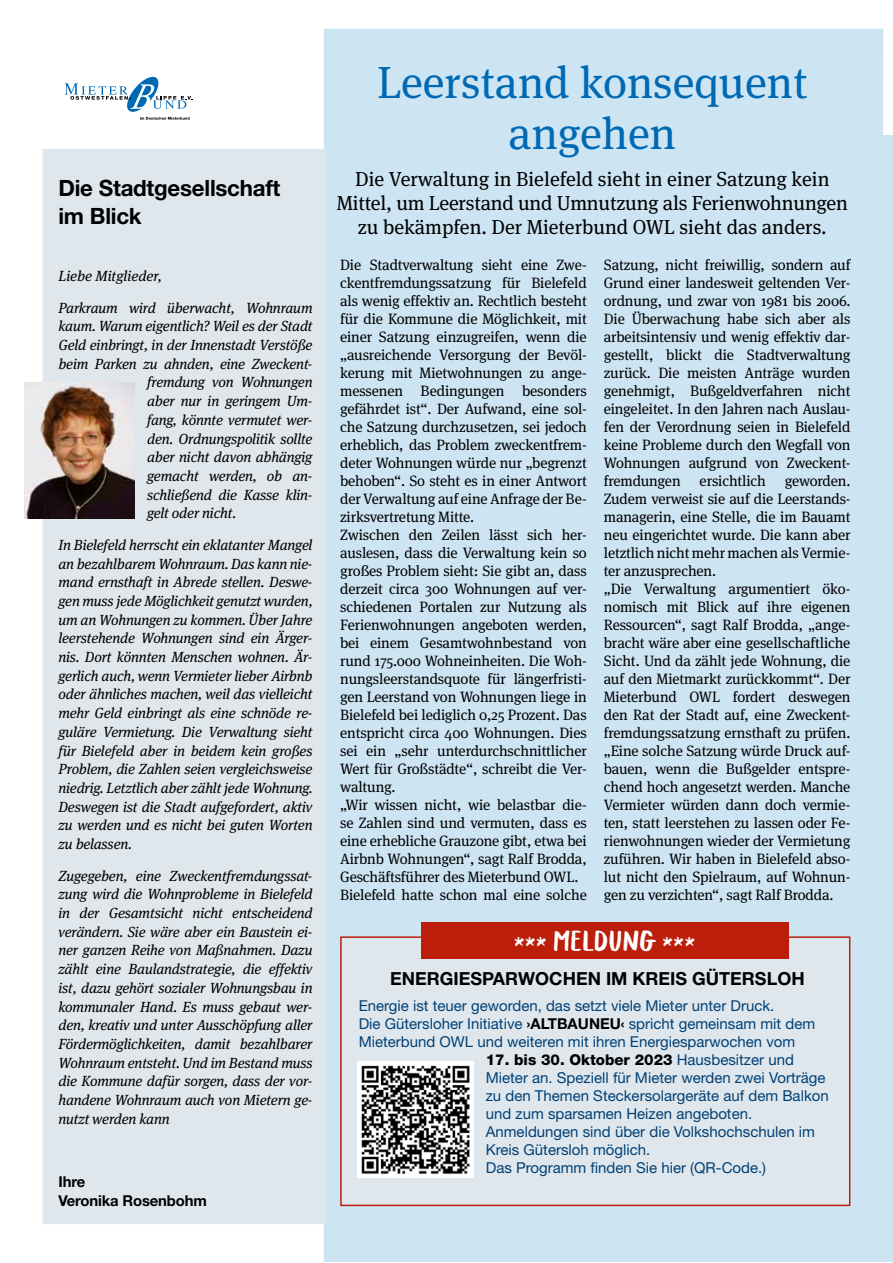
<style>
.page{position:relative;width:893px;height:1263px;background:#fff}
.page>*{position:absolute;margin:0;border:0;box-sizing:border-box;transform-origin:0 0}
.t1{font:45px/51px "Meta Serif";color:#0069b4;text-align:center}
.t2{font:24px "Blaue Brush";letter-spacing:.01em;color:#fff}
.t3{font:700 22.5px/28px "Helvetica Neue LT Pro";letter-spacing:-.01em;color:#000}
.t4{font:20.25px/24.3px "Meta Serif";color:#000;text-align:center}
.t5{font:700 18px "Helvetica Neue LT Pro";color:#000}
.t6{font:15px/18px "Meta Serif";letter-spacing:-.01em;color:#000}
.t7{font:15px/18px "Helvetica Neue LT Pro";color:#004076}
.t8{font:700 15px/19px "Helvetica Neue LT Pro";letter-spacing:-.01em;color:#000}
.t9{font:italic 14.7px/18.8px "Meta Serif";letter-spacing:-.01em;color:#000;text-align:justify}
.s1{font-weight:700;color:#000}
.s2{font-weight:800;color:#000}
</style>
<div class="page">
<div style="left:324px;top:29px;width:569px;height:1233px;background:#cde5f3"></div>
<div style="left:43px;top:149px;width:282px;height:1075px;background:#dfe7ec"></div>
<svg style="left:65px;top:77px;width:127px;height:43px"></svg>
<div style="left:341px;top:937px;width:509px;height:268px;background:#dfe7ec"></div>
<div style="left:340px;top:936px;width:510px;height:270px;border:2px solid #bd1e0c"></div>
<img style="left:357px;top:1061px;width:116px;height:116px">
<div style="left:421px;top:922px;width:367px;height:36px;background:#bd1e0c"></div>
<img style="left:24px;top:382px;width:110px;height:136px">
<h3 class="t3" style="left:58px;top:173px;width:223px">Die Stadtgesellschaft im Blick</h3>
<p class="t9" style="left:58px;top:260px;width:256px;line-height:31.5px">Liebe Mitglieder,<br>Parkraum wird überwacht, Wohnraum</p>
<p class="t9" style="left:58px;top:317px;width:256px">kaum. Warum eigentlich? Weil es der Stadt</p>
<p class="t9" style="left:58px;top:335px;width:256px">Geld einbringt, in der Innenstadt Verstöße</p>
<p class="t9" style="left:58px;top:354px;width:256px">beim Parken zu ahnden, eine Zweckent-</p>
<p class="t9" style="left:147px;top:373px;width:167px">fremdung von Wohnungen</p>
<p class="t9" style="left:147px;top:391px;width:167px">aber nur in geringem Um-</p>
<p class="t9" style="left:147px;top:410px;width:167px">fang, könnte vermutet wer-</p>
<p class="t9" style="left:147px;top:429px;width:167px">den. Ordnungspolitik sollte</p>
<p class="t9" style="left:147px;top:448px;width:167px">aber nicht davon abhängig</p>
<p class="t9" style="left:147px;top:466px;width:167px">gemacht werden, ob an-</p>
<p class="t9" style="left:147px;top:485px;width:167px">schließend die Kasse klin-</p>
<p class="t9" style="left:147px;top:504px;width:90px">gelt oder nicht.</p>
<p class="t9" style="left:58px;top:535px;width:256px">In Bielefeld herrscht ein eklatanter Mangel an bezahlbarem Wohnraum. Das kann nie&shy;mand ernsthaft in Abrede stellen. Deswe&shy;gen muss jede Möglichkeit genutzt wurden, um an Wohnungen zu kommen. Über Jahre leerstehende Wohnungen sind ein Ärger&shy;nis. Dort könnten Menschen wohnen. Är&shy;gerlich auch, wenn Vermieter lieber Airbnb oder ähnliches machen, weil das vielleicht mehr Geld einbringt als eine schnöde re&shy;guläre Vermietung. Die Verwaltung sieht für Bielefeld aber in beidem kein großes Problem, die Zahlen seien vergleichsweise niedrig. Letztlich aber zählt jede Wohnung.<br>Deswegen ist die Stadt aufgefordert, aktiv zu werden und es nicht bei guten Worten zu belassen.</p>
<p class="t9" style="left:58px;top:866px;width:256px">Zugegeben, eine Zweckentfremdungssat&shy;zung wird die Wohnprobleme in Bielefeld in der Gesamtsicht nicht entscheidend verändern. Sie wäre aber ein Baustein ei&shy;ner ganzen Reihe von Maßnahmen. Dazu zählt eine Baulandstrategie, die effektiv ist, dazu gehört sozialer Wohnungsbau in kommunaler Hand. Es muss gebaut wer&shy;den, kreativ und unter Ausschöpfung aller Fördermöglichkeiten, damit bezahlbarer Wohnraum entsteht. Und im Bestand muss die Kommune dafür sorgen, dass der vor&shy;handene Wohnraum auch von Mietern ge&shy;nutzt werden kann</p>
<p class="t8" style="left:58px;top:1172px;width:150px">Ihre<br>Veronika Rosenbohm</p>
<h1 class="t1" style="left:377px;top:56px;width:432px">Leerstand konsequent angehen</h1>
<h3 class="t4" style="left:337px;top:166px;width:512px">Die Verwaltung in Bielefeld sieht in einer Satzung kein<br>Mittel, um Leerstand und Umnutzung als Ferienwohnungen zu bekämpfen. Der Mieterbund OWL sieht das anders.</h3>
<p class="t6" style="left:340px;top:256px;width:248px">Die Stadtverwaltung sieht eine Zwe&shy;ckentfremdungssatzung für Bielefeld als wenig effektiv an. Rechtlich besteht für die Kommune die Möglichkeit, mit einer Satzung einzugreifen, wenn die „ausreichende Versorgung der Bevöl&shy;kerung mit Mietwohnungen zu ange&shy;messenen Bedingungen besonders gefährdet ist“. Der Aufwand, eine sol&shy;che Satzung durchzusetzen, sei jedoch erheblich, das Problem zweckentfrem&shy;deter Wohnungen würde nur „begrenzt behoben“. So steht es in einer Antwort der Verwaltung auf eine Anfrage der Be&shy;zirksvertretung Mitte.<br>Zwischen den Zeilen lässt sich her&shy;auslesen, dass die Verwaltung kein so großes Problem sieht: Sie gibt an, dass derzeit circa 300 Wohnungen auf ver&shy;schiedenen Portalen zur Nutzung als Ferienwohnungen angeboten werden, bei einem Gesamtwohnbestand von rund 175.000 Wohneinheiten. Die Woh&shy;nungsleerstandsquote für längerfristi&shy;gen Leerstand von Wohnungen liege in Bielefeld bei lediglich 0,25 Prozent. Das entspricht circa 400 Wohnungen. Dies sei ein „sehr unterdurchschnittlicher Wert für Großstädte“, schreibt die Ver&shy;waltung.<br>„Wir wissen nicht, wie belastbar die&shy;se Zahlen sind und vermuten, dass es eine erhebliche Grauzone gibt, etwa bei Airbnb Wohnungen“, sagt Ralf Brodda, Geschäftsführer des Mieterbund OWL.<br>Bielefeld hatte schon mal eine solche</p>
<p class="t6" style="left:604px;top:256px;width:248px;text-align:justify">Satzung, nicht freiwillig, sondern auf Grund einer landesweit geltenden Ver&shy;ordnung, und zwar von 1981 bis 2006.<br>Die Überwachung habe sich aber als arbeitsintensiv und wenig effektiv dar&shy;gestellt, blickt die Stadtverwaltung zurück. Die meisten Anträge wurden genehmigt, Bußgeldverfahren nicht eingeleitet. In den Jahren nach Auslau&shy;fen der Verordnung seien in Bielefeld keine Probleme durch den Wegfall von Wohnungen aufgrund von Zweckent&shy;fremdungen</p>
<p class="t6" style="left:604px;top:472px;width:248px;text-indent:181px">geworden.<br>Zudem verweist sie auf die Leerstands&shy;managerin, eine Stelle, die im Bauamt neu eingerichtet wurde. Die kann aber letztlich nicht mehr machen als Vermie&shy;ter anzusprechen.<br>„Die Verwaltung argumentiert öko&shy;nomisch mit Blick auf ihre eigenen Ressourcen“, sagt Ralf Brodda, „ange&shy;bracht wäre aber eine gesellschaftliche Sicht. Und da zählt jede Wohnung, die auf den Mietmarkt zurückkommt“. Der Mieterbund OWL fordert deswegen den Rat der Stadt auf, eine Zweckent&shy;fremdungssatzung ernsthaft zu prüfen. „Eine solche Satzung würde Druck auf&shy;bauen, wenn die Bußgelder entspre&shy;chend hoch angesetzt werden. Manche Vermieter würden dann doch vermie&shy;ten, statt leerstehen zu lassen oder Fe&shy;rienwohnungen wieder der Vermietung zuführen. Wir haben in Bielefeld abso&shy;lut nicht den Spielraum, auf Wohnun&shy;gen zu verzichten“, sagt Ralf Brodda.</p>
<p class="t6" style="left:700px;top:472px;width:68px">ersichtlich</p>
<h2 class="t2" style="left:514px;top:928px;width:183px">*** MELDUNG ***</h2>
<p class="t5" style="left:390px;top:967px;width:416px">ENERGIESPARWOCHEN IM KREIS GÜTERSLOH</p>
<p class="t7" style="left:359px;top:996px;width:458px">Energie ist teuer geworden, das setzt viele Mieter unter Druck.<br>Die Gütersloher Initiative <span class="s1">›ALTBAUNEU‹</span> spricht gemeinsam mit dem<br>Mieterbund OWL und weiteren mit ihren Energiesparwochen vom</p>
<p class="t7" style="left:486px;top:1050px;width:344px"><span class="s2">17. bis 30. Oktober 2023</span> Hausbesitzer und Mieter an. Speziell für Mieter werden zwei Vorträge zu den Themen Steckersolargeräte auf dem Balkon und zum sparsamen Heizen angeboten.<br>Anmeldungen sind über die Volkshochschulen im Kreis Gütersloh möglich.<br>Das Programm finden Sie hier (QR-Code.)</p>
</div>
